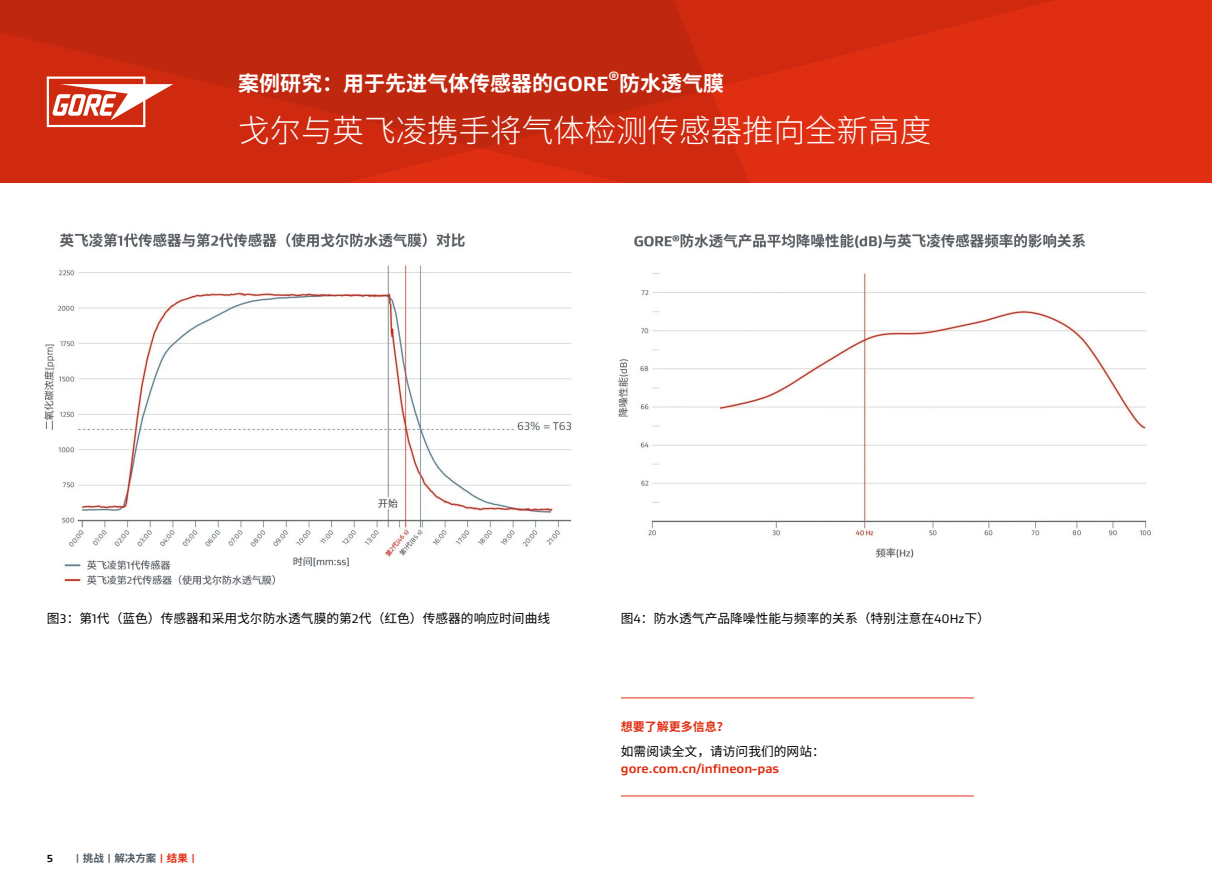
<style>
.page{position:relative;width:1212px;height:893px;background:#fff}
.page>*{position:absolute;margin:0;border:0;box-sizing:border-box;transform-origin:0 0}
.t1{font:300 31.5px "Noto Sans CJ Ksc";color:#fff}
.t2{font:700 21px "Noto Sans CJ Ksc";color:#fff}
.t3{font:12.75px "Noto Sans CJ Ksc";color:#000}
.t4{font:700 12.75px "Gore Gustan";color:#e02e12}
.t5{font:700 12.3px "Gore Gustan";color:#fff}
.t6{font:700 12px "Noto Sans CJ Ksc";color:#e02e12}
.t7{font:700 10.5px "Noto Sans CJ Ksc";color:#4d5a64}
.t8{font:700 10.5px "Gore Gustan";color:#000}
.s1{font-family:"Gore Gustan"}
.s2{font-family:"Gore Gustan";color:#e02e12}
.s3{color:#e02e12}
</style>
<div class="page">
<hr style="left:621px;top:697px;width:353px;height:1px;background:#e02e12">
<hr style="left:621px;top:796px;width:353px;height:1px;background:#e02e12">
<img style="left:44px;top:233px;width:528px;height:352px">
<img style="left:618px;top:233px;width:533px;height:325px">
<div style="left:0;top:0;width:1212px;height:183px;background:#e02e12"></div>
<svg style="left:763px;top:0;width:291px;height:75px;fill:#cf2a10"></svg>
<svg style="left:0;top:0;width:763px;height:183px;background:#c7280f"></svg>
<svg style="left:47px;top:77px;width:126px;height:50px;background:#e17a6a"></svg>
<h2 class="t2" style="left:238px;top:71px;width:372px">案例研究：用于先进气体传感器的<span class="s1">GORE</span></h2>
<p class="t5" style="left:608px;top:68px;width:12px">®</p>
<h2 class="t2" style="left:619px;top:71px;width:106px">防水透气膜</h2>
<h1 class="t1" style="left:238px;top:113px;width:695px">戈尔与英飞凌携手将气体检测传感器推向全新高度</h1>
<p class="t3" style="left:47px;top:611px;width:505px">图<span class="s1">3</span>：第<span class="s1">1</span>代（蓝色）传感器和采用戈尔防水透气膜的第<span class="s1">2</span>代（红色）传感器的响应时间曲线</p>
<p class="t3" style="left:621px;top:611px;width:371px">图<span class="s1">4</span>：防水透气产品降噪性能与频率的关系（特别注意在<span class="s1">40Hz</span>下）</p>
<p class="t8" style="left:47px;top:851px;width:8px">5</p>
<p class="t7" style="left:75px;top:852px;width:123px"><span class="s1">|</span> 挑战 <span class="s1">|</span> 解决方案 <span class="s2">|</span> <span class="s3">结果</span> <span class="s2">|</span></p>
<p class="t6" style="left:621px;top:720px;width:109px">想要了解更多信息？</p>
<p class="t3" style="left:621px;top:744px;width:205px">如需阅读全文，请访问我们的网站：</p>
<p class="t4" style="left:621px;top:760px;width:160px">gore.com.cn/infineon-pas</p>
</div>
